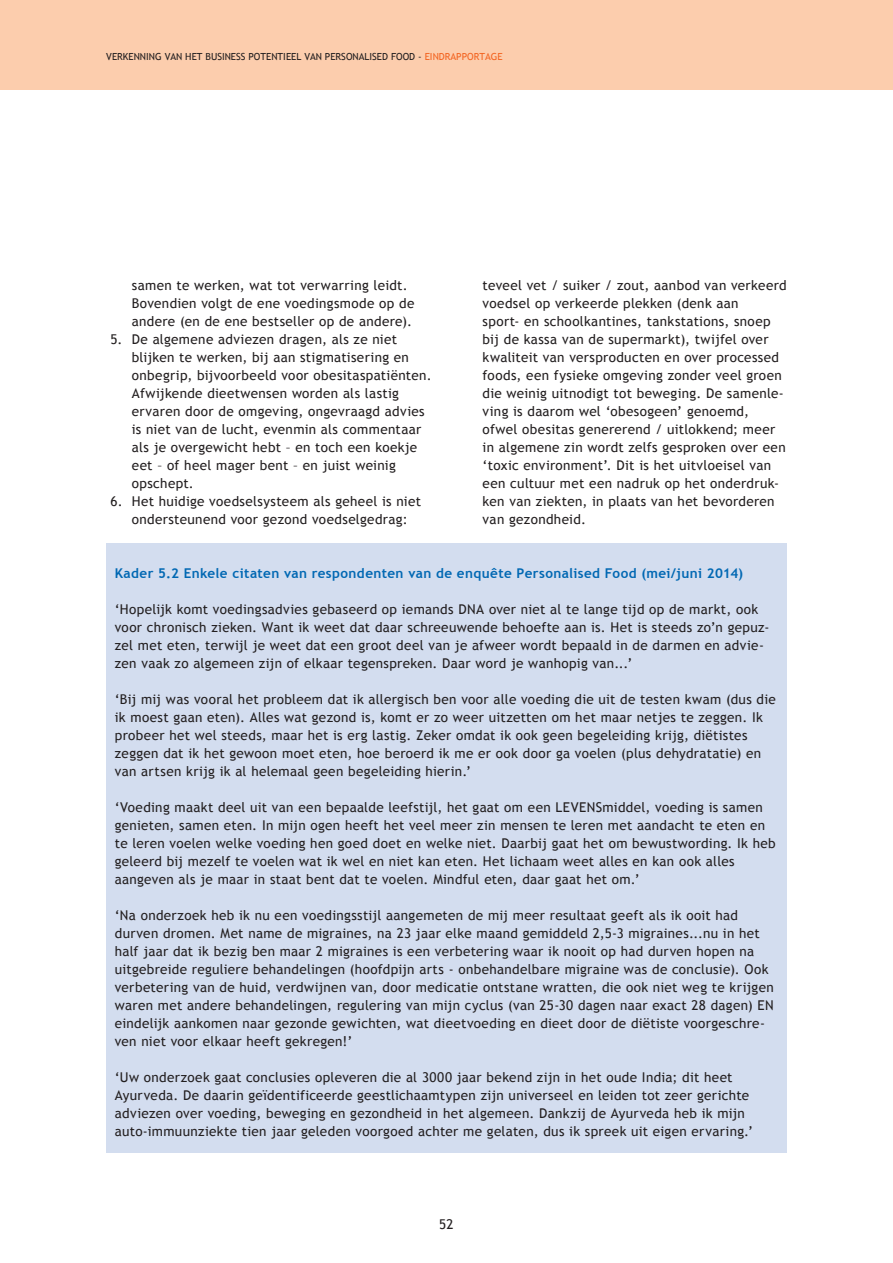
<style>
.page{position:relative;width:893px;height:1263px;background:#fff}
.page>*{position:absolute;margin:0;border:0;box-sizing:border-box;transform-origin:0 0}
.t1{font:13.5px/18px "Trebuchet MS";letter-spacing:.025em;color:#231f20}
.t2{font:700 13.5px "Trebuchet MS";letter-spacing:.03em;color:#0168b3}
.t3{font:9.75px "Trebuchet MS";color:#231f20}
.s1{color:#f36421}
</style>
<div class="page">
<div style="left:0;top:0;width:893px;height:89px;background:#fccdad"></div>
<div style="left:106px;top:543px;width:681px;height:610px;background:#d3ddef"></div>
<p class="t3" style="left:106px;top:51px;width:398px">Verkenning van het Business Potentieel van Personalised Food - <span class="s1">eindrapportage</span></p>
<p class="t1" style="left:132px;top:276px;width:284px">samen te werken, wat tot verwarring leidt.<br>Bovendien volgt de ene voedingsmode op de andere (en de ene bestseller op de andere).</p>
<p class="t1" style="left:132px;top:330px;width:301px;text-indent:-21px">5. De algemene adviezen dragen, als ze niet blijken te werken, bij aan stigmatisering en onbegrip, bijvoorbeeld voor obesitaspatiënten.<br>Afwijkende dieetwensen worden als lastig ervaren door de omgeving, ongevraagd advies is niet van de lucht, evenmin als commentaar als je overgewicht hebt – en toch een koekje eet – of heel mager bent – en juist weinig opschept.</p>
<p class="t1" style="left:111px;top:492px;width:312px;text-align:center">6. Het huidige voedselsysteem als geheel is niet ondersteunend voor gezond voedselgedrag:</p>
<p class="t1" style="left:483px;top:276px;width:306px">teveel vet / suiker / zout, aanbod van verkeerd voedsel op verkeerde plekken (denk aan<br>sport- en schoolkantines, tankstations, snoep bij de kassa van de supermarkt), twijfel over kwaliteit van versproducten en over processed foods, een fysieke omgeving zonder veel groen die weinig uitnodigt tot beweging. De samenle&shy;ving is daarom wel ‘obesogeen’ genoemd, ofwel obesitas genererend / uitlokkend; meer in algemene zin wordt zelfs gesproken over een ‘toxic environment’. Dit is het uitvloeisel van een cultuur met een nadruk op het onderdruk&shy;ken van ziekten, in plaats van het bevorderen van gezondheid.</p>
<p class="t2" style="left:115px;top:564px;width:630px">Kader 5.2 Enkele citaten van respondenten van de enquête Personalised Food (mei/juni 2014)</p>
<p class="t1" style="left:115px;top:600px;width:656px">‘Hopelijk komt voedingsadvies gebaseerd op iemands DNA over niet al te lange tijd op de markt, ook voor chronisch zieken. Want ik weet dat daar schreeuwende behoefte aan is. Het is steeds zo’n gepuz&shy;zel met eten, terwijl je weet dat een groot deel van je afweer wordt bepaald in de darmen en advie&shy;zen vaak zo algemeen zijn of elkaar tegenspreken. Daar word je wanhopig van...’</p>
<p class="t1" style="left:115px;top:690px;width:662px">‘Bij mij was vooral het probleem dat ik allergisch ben voor alle voeding die uit de testen kwam (dus die ik moest gaan eten). Alles wat gezond is, komt er zo weer uitzetten om het maar netjes te zeggen. Ik probeer het wel steeds, maar het is erg lastig. Zeker omdat ik ook geen begeleiding krijg, diëtistes zeggen dat ik het gewoon moet eten, hoe beroerd ik me er ook door ga voelen (plus dehydratatie) en van artsen krijg ik al helemaal geen begeleiding hierin.’</p>
<p class="t1" style="left:115px;top:798px;width:662px">‘Voeding maakt deel uit van een bepaalde leefstijl, het gaat om een LEVENSmiddel, voeding is samen genieten, samen eten. In mijn ogen heeft het veel meer zin mensen te leren met aandacht te eten en te leren voelen welke voeding hen goed doet en welke niet. Daarbij gaat het om bewustwording. Ik heb geleerd bij mezelf te voelen wat ik wel en niet kan eten. Het lichaam weet alles en kan ook alles aangeven als je maar in staat bent dat te voelen. Mindful eten, daar gaat het om.’</p>
<p class="t1" style="left:115px;top:906px;width:660px">‘Na onderzoek heb ik nu een voedingsstijl aangemeten de mij meer resultaat geeft als ik ooit had durven dromen. Met name de migraines, na 23 jaar elke maand gemiddeld 2,5-3 migraines...nu in het half jaar dat ik bezig ben maar 2 migraines is een verbetering waar ik nooit op had durven hopen na uitgebreide reguliere behandelingen (hoofdpijn arts - onbehandelbare migraine was de conclusie). Ook verbetering van de huid, verdwijnen van, door medicatie ontstane wratten, die ook niet weg te krijgen waren met andere behandelingen, regulering van mijn cyclus (van 25-30 dagen naar exact 28 dagen) EN eindelijk aankomen naar gezonde gewichten, wat dieetvoeding en dieet door de diëtiste voorgeschre&shy;ven niet voor elkaar heeft gekregen!’</p>
<p class="t1" style="left:115px;top:1068px;width:640px">‘Uw onderzoek gaat conclusies opleveren die al 3000 jaar bekend zijn in het oude India; dit heet Ayurveda. De daarin geïdentificeerde geestlichaamtypen zijn universeel en leiden tot zeer gerichte adviezen over voeding, beweging en gezondheid in het algemeen. Dankzij de Ayurveda heb ik mijn auto-immuunziekte tien jaar geleden voorgoed achter me gelaten, dus ik spreek uit eigen ervaring.’</p>
<p class="t1" style="left:439px;top:1215px;width:16px">52</p>
</div>
